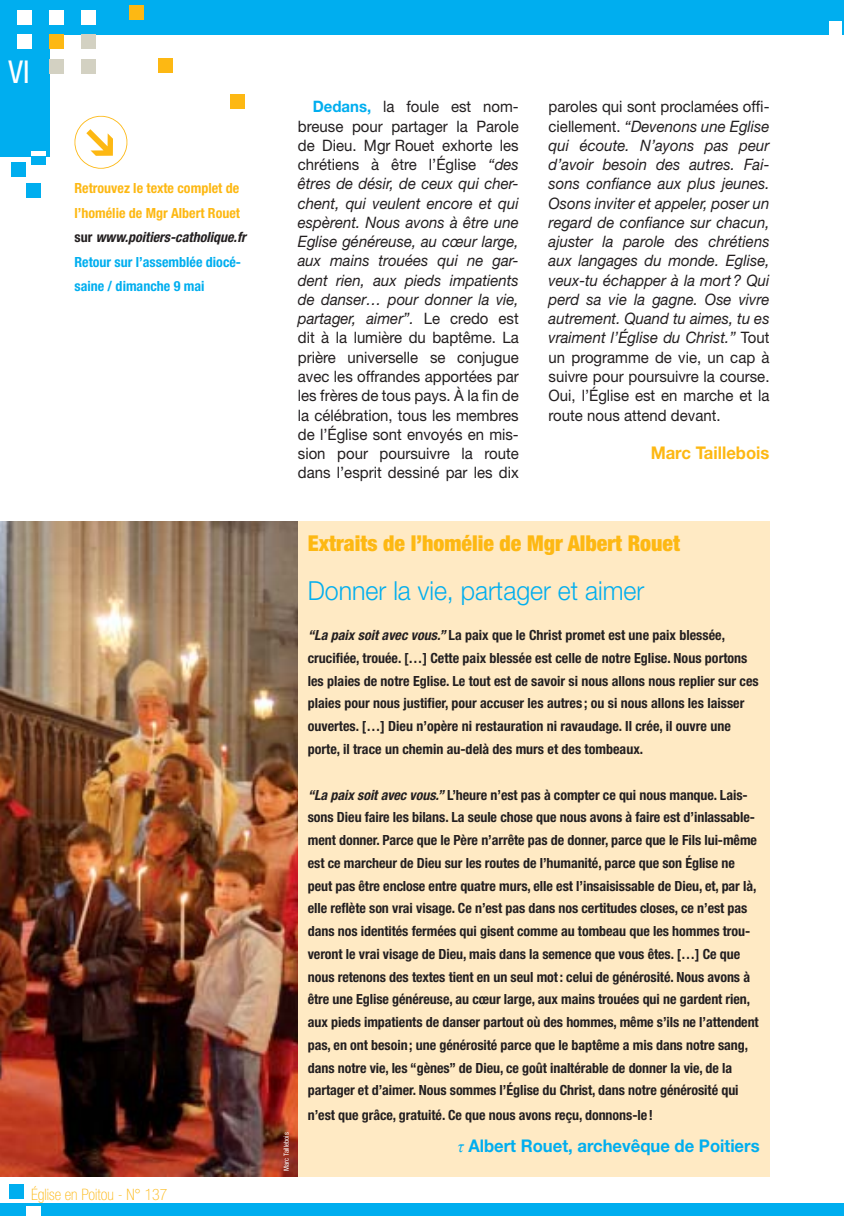
<style>
.page{position:relative;width:844px;height:1216px;background:#fff}
.page>*{position:absolute;margin:0;border:0;box-sizing:border-box;transform-origin:0 0}
.t1{font:condensed 31.5px "Helvetica Neue";color:#fff}
.t2{font:300 26.25px "Helvetica Neue";color:#00aeef;scale:.95 1}
.t3{font:900 condensed 21.88px "Helvetica Neue";color:#fdb813}
.t4{font:700 17.5px "Helvetica Neue";color:#00aeef;scale:.95 1}
.t5{font:700 17.5px "Helvetica Neue";color:#fdb813;scale:.95 1}
.t6{font:15.75px/19.2px "Helvetica Neue";color:#231f20;text-align:justify;scale:.95 1}
.t7{font:italic 15.75px/19.2px "Helvetica Neue";color:#231f20;text-align:justify;scale:.95 1}
.t8{font:100 condensed 15.75px "Helvetica Neue";color:#fdb813}
.t9{font:700 condensed 14px/22.8px "Helvetica Neue";letter-spacing:-.005em;color:#231f20}
.t10{font:700 condensed 14px/24.5px "Helvetica Neue";color:#fdb813}
.t11{font:condensed 7px "Helvetica Neue";color:#fff}
.s1{color:#231f20}
.s2{font-style:italic;color:#231f20}
.s3{color:#00aeef}
.s4{font-weight:700;color:#00aeef}
.s5{font-style:italic}
.s6{font-style:normal}
.s7{font-family:"Times New Roman";font-weight:400;font-style:italic}
</style>
<div class="page">
<div style="left:0;top:0;width:843px;height:35px;background:#00aeef"></div>
<div style="left:0;top:0;width:50px;height:156px;background:#00aeef"></div>
<div style="left:0;top:1203px;width:843px;height:12px;background:#00aeef"></div>
<div style="left:129px;top:5px;width:14px;height:14px;background:#fdb813"></div>
<div style="left:18px;top:35px;width:14px;height:14px;background:#fff"></div>
<div style="left:18px;top:10px;width:14px;height:14px;background:#fff"></div>
<div style="left:50px;top:59px;width:14px;height:15px;background:#d3d1c2"></div>
<div style="left:50px;top:34px;width:14px;height:15px;background:#fdb813"></div>
<div style="left:50px;top:10px;width:14px;height:14px;background:#fff"></div>
<div style="left:81px;top:59px;width:15px;height:15px;background:#d3d1c2"></div>
<div style="left:81px;top:35px;width:15px;height:14px;background:#d3d1c2"></div>
<div style="left:81px;top:10px;width:15px;height:14px;background:#fff"></div>
<div style="left:828px;top:22px;width:13px;height:13px;background:#fff"></div>
<div style="left:31px;top:151px;width:14px;height:14px;background:#fff"></div>
<div style="left:12px;top:162px;width:14px;height:15px;background:#00aeef"></div>
<div style="left:26px;top:183px;width:14px;height:14px;background:#00aeef"></div>
<div style="left:31px;top:156px;width:14px;height:9px;background:#00aeef"></div>
<div style="left:10px;top:1184px;width:14px;height:14px;background:#00aeef"></div>
<div style="left:26px;top:1205px;width:14px;height:10px;background:#fff"></div>
<img style="left:843px;top:781px;width:1px;height:434px">
<div style="left:298px;top:521px;width:471px;height:655px;background:#ffeac4"></div>
<svg style="left:74px;top:115px;width:54px;height:54px"></svg>
<img style="left:0;top:521px;width:298px;height:655px">
<div style="left:230px;top:94px;width:14px;height:15px;background:#fdb813"></div>
<div style="left:159px;top:58px;width:14px;height:15px;background:#fdb813"></div>
<h1 class="t1" style="left:9px;top:60px;width:22px">VI</h1>
<p class="t10" style="left:74px;top:177px;width:173px">Retrouvez le texte complet de l’homélie de Mgr Albert Rouet <span class="s1">sur</span> <span class="s2">www.poitiers-catholique.fr<br></span><span class="s3">Retour sur l’assemblée diocé&shy;saine / dimanche 9 mai</span></p>
<p class="t8" style="left:31px;top:1188px;width:138px">Église en Poitou - N° 137</p>
<p class="t6" style="left:298px;top:99px;width:234px;text-indent:15px"><span class="s4">Dedans,</span> la foule est nom&shy;breuse pour partager la Parole de Dieu. Mgr Rouet exhorte les chrétiens à être l’Église <span class="s5">“des êtres de désir, de ceux qui cher&shy;chent, qui veulent encore et qui espèrent. Nous avons à être une Eglise généreuse, au cœur large, aux mains trouées qui ne gar&shy;dent rien, aux pieds impatients de danser… pour donner la vie, partager, aimer”.</span> Le credo est dit à la lumière du baptême. La prière universelle se conjugue avec les offrandes apportées par les frères de tous pays. À la fin de la célébration, tous les membres de l’Église sont envoyés en mis&shy;sion pour poursuivre la route dans l’esprit dessiné par les dix</p>
<p class="t7" style="left:548px;top:99px;width:234px"><span class="s6">paroles qui sont proclamées offi&shy;ciellement.</span> “Devenons une Eglise qui écoute. N’ayons pas peur d’avoir besoin des autres. Fai&shy;sons confiance aux plus jeunes.<br>Osons inviter et appeler, poser un regard de confiance sur chacun, ajuster la parole des chrétiens aux langages du monde. Eglise, veux-tu échapper à la mort ? Qui perd sa vie la gagne. Ose vivre autrement. Quand tu aimes, tu es vraiment l’Église du Christ.” <span class="s6">Tout un programme de vie, un cap à suivre pour poursuivre la course.<br>Oui, l’Église est en marche et la route nous attend devant.</span></p>
<p class="t5" style="left:650px;top:446px;width:127px">Marc Taillebois</p>
<p class="t11" style="left:284px;top:1170px;width:40px;rotate:-90deg">Marc Taillebois</p>
<h3 class="t3" style="left:308px;top:535px;width:373px">Extraits de l’homélie de Mgr Albert Rouet</h3>
<h2 class="t2" style="left:308px;top:581px;width:356px">Donner la vie, partager et aimer</h2>
<p class="t9" style="left:308px;top:625px;width:452px"><span class="s5">“La paix soit avec vous.”</span> La paix que le Christ promet est une paix blessée, crucifiée, trouée. […] Cette paix blessée est celle de notre Eglise. Nous portons les plaies de notre Eglise. Le tout est de savoir si nous allons nous replier sur ces plaies pour nous justifier, pour accuser les autres ; ou si nous allons les laisser ouvertes. […] Dieu n’opère ni restauration ni ravaudage. Il crée, il ouvre une porte, il trace un chemin au-delà des murs et des tombeaux.</p>
<p class="t9" style="left:308px;top:784px;width:452px"><span class="s5">“La paix soit avec vous.”</span> L’heure n’est pas à compter ce qui nous manque. Lais&shy;sons Dieu faire les bilans. La seule chose que nous avons à faire est d’inlassable&shy;ment donner. Parce que le Père n’arrête pas de donner, parce que le Fils lui-même est ce marcheur de Dieu sur les routes de l’humanité, parce que son Église ne peut pas être enclose entre quatre murs, elle est l’insaisissable de Dieu, et, par là, elle reflète son vrai visage. Ce n’est pas dans nos certitudes closes, ce n’est pas dans nos identités fermées qui gisent comme au tombeau que les hommes trou&shy;veront le vrai visage de Dieu, mais dans la semence que vous êtes. […] Ce que nous retenons des textes tient en un seul mot : celui de générosité. Nous avons à être une Eglise généreuse, au cœur large, aux mains trouées qui ne gardent rien, aux pieds impatients de danser partout où des hommes, même s’ils ne l’attendent pas, en ont besoin ; une générosité parce que le baptême a mis dans notre sang, dans notre vie, les “gènes” de Dieu, ce goût inaltérable de donner la vie, de la partager et d’aimer. Nous sommes l’Église du Christ, dans notre générosité qui</p>
<p class="t9" style="left:308px;top:1104px;width:346px">n’est que grâce, gratuité. Ce que nous avons reçu, donnons-le !</p>
<p class="t4" style="left:457px;top:1139px;width:319px"><span class="s7">τ</span> Albert Rouet, archevêque de Poitiers</p>
</div>
